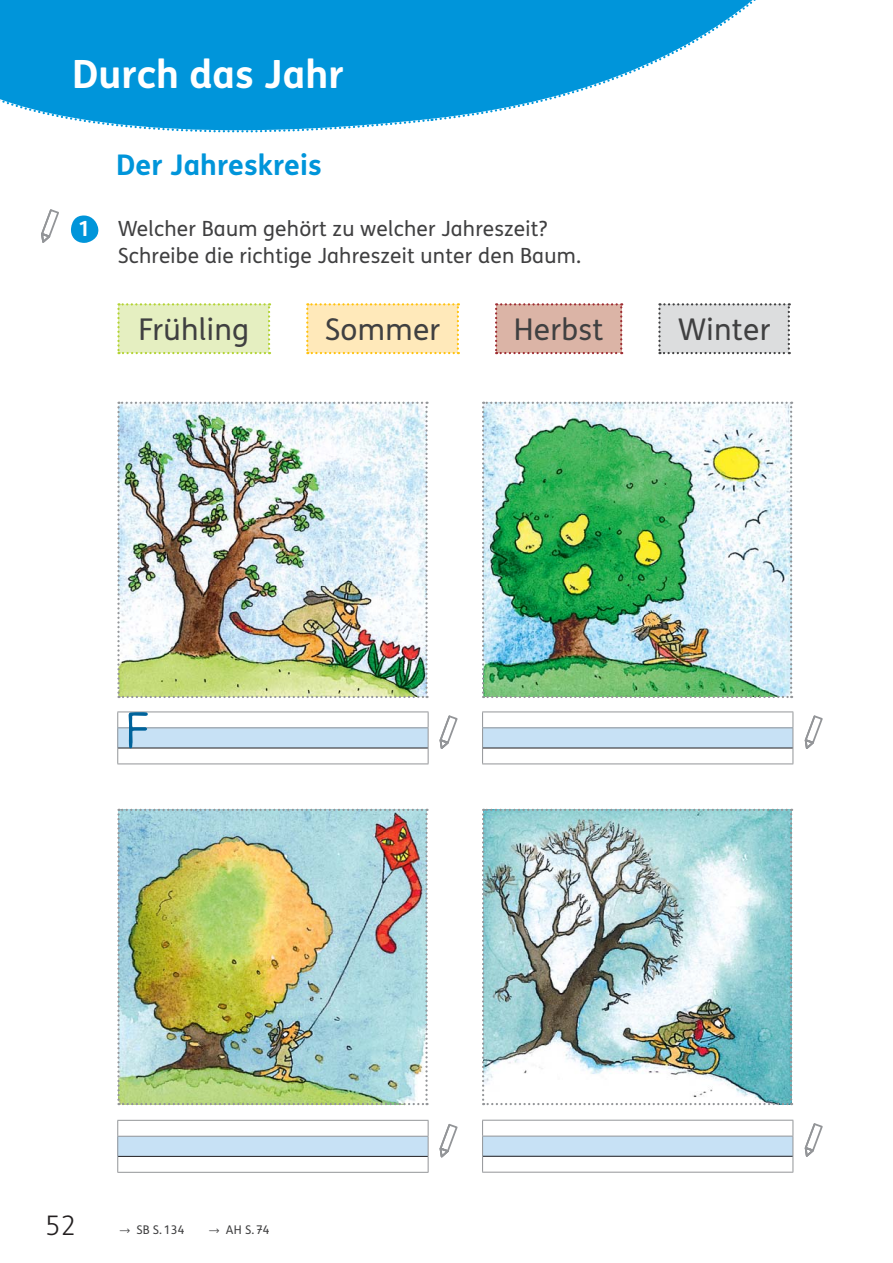
<style>
.page{position:relative;width:893px;height:1263px;background:#fff}
.page>*{position:absolute;margin:0;border:0;box-sizing:border-box;transform-origin:0 0}
.t1{font:55.35px "GS Norm BY06";color:#00639b}
.t2{font:700 39px "FS Klett GSV";letter-spacing:.005em;color:#fff}
.t3{font:30px "FS Klett GSV";letter-spacing:.01em;color:#404041}
.t4{font:700 28.5px "FS Klett GSV";letter-spacing:.005em;color:#0095da}
.t5{font:300 27px "FS Klett GSV";color:#231f20}
.t6{font:21px/27px "FS Klett GSV";letter-spacing:.01em;color:#404041}
.t7{font:700 21px "FS Klett GSV";color:#fff}
.t8{font:12px "FS Klett GSV";letter-spacing:.01em;color:#404041}
</style>
<div class="page">
<div style="left:0;top:0;width:433px;height:121px;background:#0095da"></div>
<svg style="left:433px;top:0;width:323px;height:121px"></svg>
<svg style="left:0;top:90px;width:432px;height:43px"></svg>
<svg style="left:71px;top:215px;width:28px;height:28px"></svg>
<div style="left:482px;top:1136px;width:311px;height:20px;background:#c7e1f5"></div>
<hr style="left:482px;top:1120px;width:311px;height:1px;background:#939598">
<hr style="left:482px;top:1136px;width:311px;height:1px;background:#939598">
<svg style="left:482px;top:1121px;width:1px;height:51px"></svg>
<svg style="left:792px;top:1121px;width:1px;height:51px"></svg>
<hr style="left:482px;top:1172px;width:311px;height:1px;background:#939598">
<hr style="left:483px;top:1156px;width:309px;height:1px;background:#231f20">
<div style="left:482px;top:728px;width:311px;height:20px;background:#c7e1f5"></div>
<hr style="left:482px;top:712px;width:311px;height:1px;background:#939598">
<hr style="left:482px;top:727px;width:311px;height:1px;background:#939598">
<svg style="left:482px;top:712px;width:1px;height:52px"></svg>
<svg style="left:792px;top:712px;width:1px;height:52px"></svg>
<hr style="left:482px;top:764px;width:311px;height:1px;background:#939598">
<hr style="left:483px;top:748px;width:309px;height:1px;background:#231f20">
<div style="left:118px;top:728px;width:310px;height:20px;background:#c7e1f5"></div>
<hr style="left:117px;top:712px;width:311px;height:1px;background:#939598">
<hr style="left:117px;top:727px;width:311px;height:1px;background:#939598">
<svg style="left:117px;top:712px;width:1px;height:52px"></svg>
<svg style="left:428px;top:712px;width:1px;height:52px"></svg>
<hr style="left:117px;top:764px;width:311px;height:1px;background:#939598">
<hr style="left:118px;top:748px;width:310px;height:1px;background:#231f20">
<div style="left:118px;top:1136px;width:310px;height:20px;background:#c7e1f5"></div>
<hr style="left:117px;top:1120px;width:311px;height:1px;background:#939598">
<hr style="left:117px;top:1136px;width:311px;height:1px;background:#939598">
<svg style="left:117px;top:1121px;width:1px;height:51px"></svg>
<svg style="left:428px;top:1121px;width:1px;height:51px"></svg>
<hr style="left:117px;top:1172px;width:311px;height:1px;background:#939598">
<hr style="left:118px;top:1156px;width:310px;height:1px;background:#231f20">
<svg style="left:117px;top:303px;width:153px;height:51px;background:#e3eebd"></svg>
<svg style="left:306px;top:303px;width:153px;height:51px;background:#ffe8b4"></svg>
<svg style="left:495px;top:303px;width:127px;height:51px;background:#d9b0a3"></svg>
<svg style="left:658px;top:303px;width:132px;height:51px;background:#d6d7d8"></svg>
<img style="left:117px;top:402px;width:311px;height:296px">
<img style="left:117px;top:809px;width:311px;height:296px">
<img style="left:482px;top:402px;width:310px;height:296px">
<img style="left:482px;top:809px;width:310px;height:296px">
<svg style="left:804px;top:1123px;width:19px;height:34px"></svg>
<svg style="left:439px;top:1124px;width:19px;height:34px"></svg>
<svg style="left:804px;top:715px;width:19px;height:34px"></svg>
<svg style="left:439px;top:715px;width:19px;height:34px"></svg>
<svg style="left:41px;top:209px;width:18px;height:34px"></svg>
<h2 class="t2" style="left:72px;top:52px;width:273px">Durch das Jahr</h2>
<h3 class="t4" style="left:116px;top:149px;width:207px">Der Jahreskreis</h3>
<p class="t7" style="left:78px;top:217px;width:14px">1</p>
<p class="t6" style="left:118px;top:217px;width:465px">Welcher Baum gehört zu welcher Jahreszeit?<br>Schreibe die richtige Jahreszeit unter den Baum.</p>
<h3 class="t3" style="left:138px;top:317px;width:112px">Frühling</h3>
<h3 class="t3" style="left:325px;top:317px;width:117px">Sommer</h3>
<h3 class="t3" style="left:514px;top:317px;width:91px">Herbst</h3>
<h3 class="t3" style="left:678px;top:317px;width:94px">Winter</h3>
<h1 class="t1" style="left:125px;top:705px;width:22px">F</h1>
<p class="t5" style="left:45px;top:1210px;width:32px">52</p>
<p class="t8" style="left:136px;top:1225px;width:50px">SB S. 134</p>
<p class="t8" style="left:226px;top:1225px;width:45px">AH S. 74</p>
</div>
